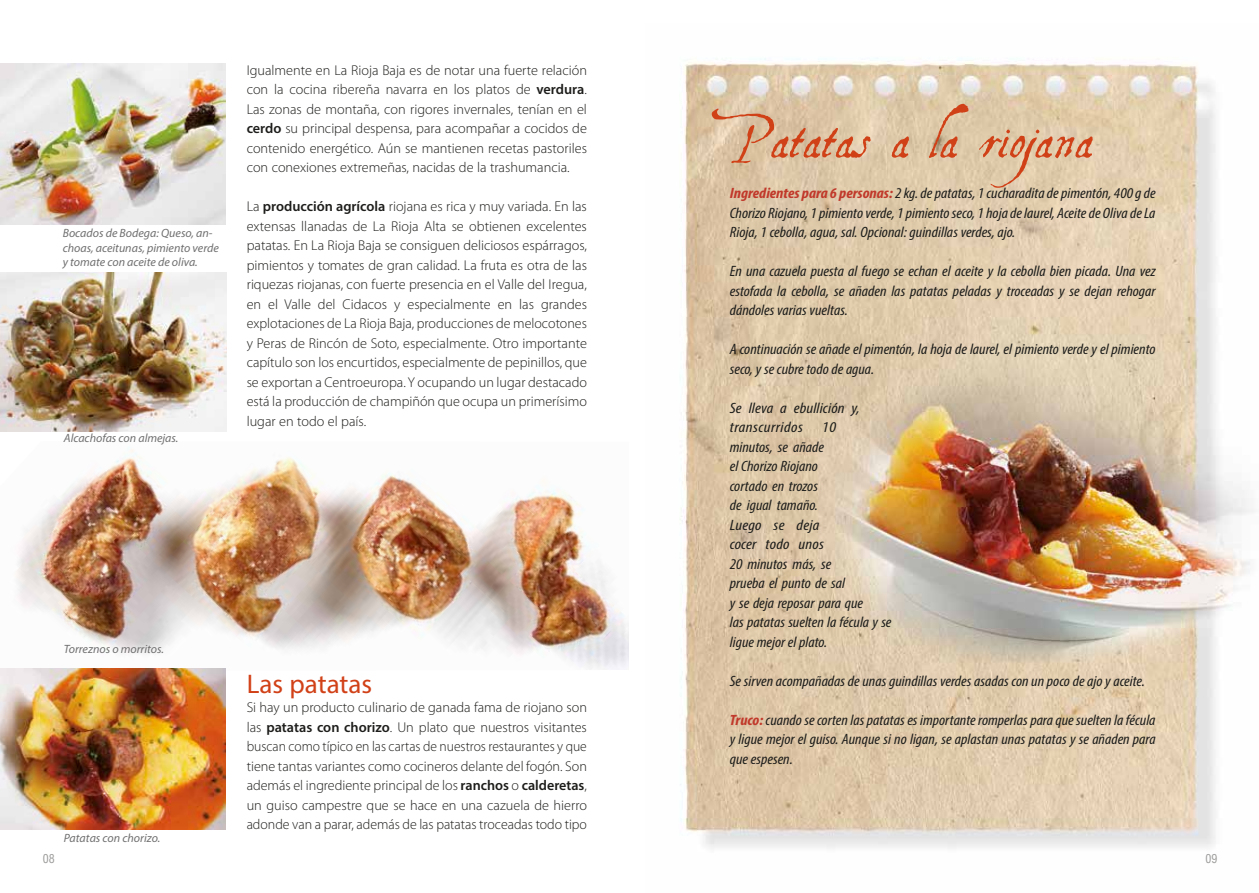
<style>
.page{position:relative;width:1259px;height:893px;background:#fff}
.page>*{position:absolute;margin:0;border:0;box-sizing:border-box;transform-origin:0 0}
.t1{font:54px "Aquiline Two";color:#d14118}
.t2{font:27px "Myriad Pro";color:#d14118}
.t3{font:italic condensed 15px/19.5px "Myriad Pro";color:#1d1d1b;text-align:justify;scale:1.1 1}
.t4{font:italic condensed 15px/19.5px "Myriad Pro";color:#1d1d1b;scale:1.16 1}
.t5{font:300 14.25px/19.5px "Myriad Pro";color:#1d1d1b;text-align:justify}
.t6{font:italic 12px/14.4px "Myriad Pro";color:#706f6f}
.t7{font:condensed 12px "Swiss 721 BT";color:#9d9d9c}
.s1{font-weight:600}
.s2{font-weight:700;color:#c1392b}
</style>
<div class="page">
<img style="left:0;top:64px;width:225px;height:160px">
<img style="left:0;top:449px;width:629px;height:222px">
<img style="left:680px;top:58px;width:575px;height:791px">
<img style="left:0;top:273px;width:226px;height:158px">
<img style="left:0;top:669px;width:225px;height:161px">
<p class="t6" style="left:63px;top:226px;width:158px">Bocados de Bodega: Queso, an&shy;choas, aceitunas, pimiento verde y tomate con aceite de oliva.</p>
<p class="t6" style="left:64px;top:430px;width:116px">Alcachofas con almejas.</p>
<p class="t5" style="left:247px;top:60px;width:342px">Igualmente en La Rioja Baja es de notar una fuerte relación con la cocina ribereña navarra en los platos de <span class="s1">verdura</span>.<br>Las zonas de montaña, con rigores invernales, tenían en el <span class="s1">cerdo</span> su principal despensa, para acompañar a cocidos de contenido energético. Aún se mantienen recetas pastoriles con conexiones extremeñas, nacidas de la trashumancia.</p>
<p class="t5" style="left:247px;top:196px;width:342px">La <span class="s1">producción agrícola</span> riojana es rica y muy variada. En las extensas llanadas de La Rioja Alta se obtienen excelentes patatas. En La Rioja Baja se consiguen deliciosos espárragos, pimientos y tomates de gran calidad. La fruta es otra de las riquezas riojanas, con fuerte presencia en el Valle del Iregua, en el Valle del Cidacos y especialmente en las grandes explotaciones de La Rioja Baja, producciones de melocotones y Peras de Rincón de Soto, especialmente. Otro importante capítulo son los encurtidos, especialmente de pepinillos, que se exportan a Centroeuropa. Y ocupando un lugar destacado está la producción de champiñón que ocupa un primerísimo lugar en todo el país.</p>
<p class="t6" style="left:64px;top:641px;width:102px">Torreznos o morritos.</p>
<p class="t6" style="left:64px;top:830px;width:98px">Patatas con chorizo.</p>
<h2 class="t2" style="left:247px;top:667px;width:127px">Las patatas</h2>
<p class="t5" style="left:247px;top:697px;width:342px">Si hay un producto culinario de ganada fama de riojano son las <span class="s1">patatas con chorizo</span>. Un plato que nuestros visitantes buscan como típico en las cartas de nuestros restaurantes y que tiene tantas variantes como cocineros delante del fogón. Son además el ingrediente principal de los <span class="s1">ranchos</span> o <span class="s1">calderetas</span>, un guiso campestre que se hace en una cazuela de hierro adonde van a parar, además de las patatas troceadas todo tipo</p>
<h1 class="t1" style="left:711px;top:107px;width:383px">Patatas a la riojana</h1>
<p class="t3" style="left:730px;top:184px;width:389px"><span class="s2">Ingredientes para 6 personas:</span>2 kg. de patatas, 1 cucharadita de pimentón, 400 g de Chorizo Riojano, 1 pimiento verde, 1 pimiento seco, 1 hoja de laurel, Aceite de Oliva de La Rioja, 1 cebolla, agua, sal. Opcional: guindillas verdes, ajo.</p>
<p class="t3" style="left:730px;top:262px;width:389px">En una cazuela puesta al fuego se echan el aceite y la cebolla bien picada. Una vez estofada la cebolla, se añaden las patatas peladas y troceadas y se dejan rehogar dándoles varias vueltas.</p>
<p class="t3" style="left:730px;top:340px;width:388px">A continuación se añade el pimentón, la hoja de laurel, el pimiento verde y el pimiento seco, y se cubre todo de agua.</p>
<p class="t4" style="left:730px;top:398px;width:114px">Se lleva a ebullición y, transcurridos</p>
<p class="t4" style="left:730px;top:418px;width:141px;text-indent:92px">10<br>minutos, se añade<br>el Chorizo Riojano<br>cortado en trozos<br>de igual tamaño.<br>Luego se deja<br>cocer todo unos<br>20 minutos más, se<br>prueba el punto de sal<br>y se deja reposar para que<br>las patatas suelten la fécula y se ligue mejor el plato.</p>
<p class="t3" style="left:730px;top:671px;width:379px">Se sirven acompañadas de unas guindillas verdes asadas con un poco de ajo y aceite.</p>
<p class="t3" style="left:730px;top:710px;width:388px"><span class="s2">Truco:</span> cuando se corten las patatas es importante romperlas para que suelten la fécula y ligue mejor el guiso. Aunque si no ligan, se aplastan unas patatas y se añaden para que espesen.</p>
<p class="t7" style="left:43px;top:851px;width:13px">08</p>
<p class="t7" style="left:1205px;top:852px;width:13px">09</p>
</div>
